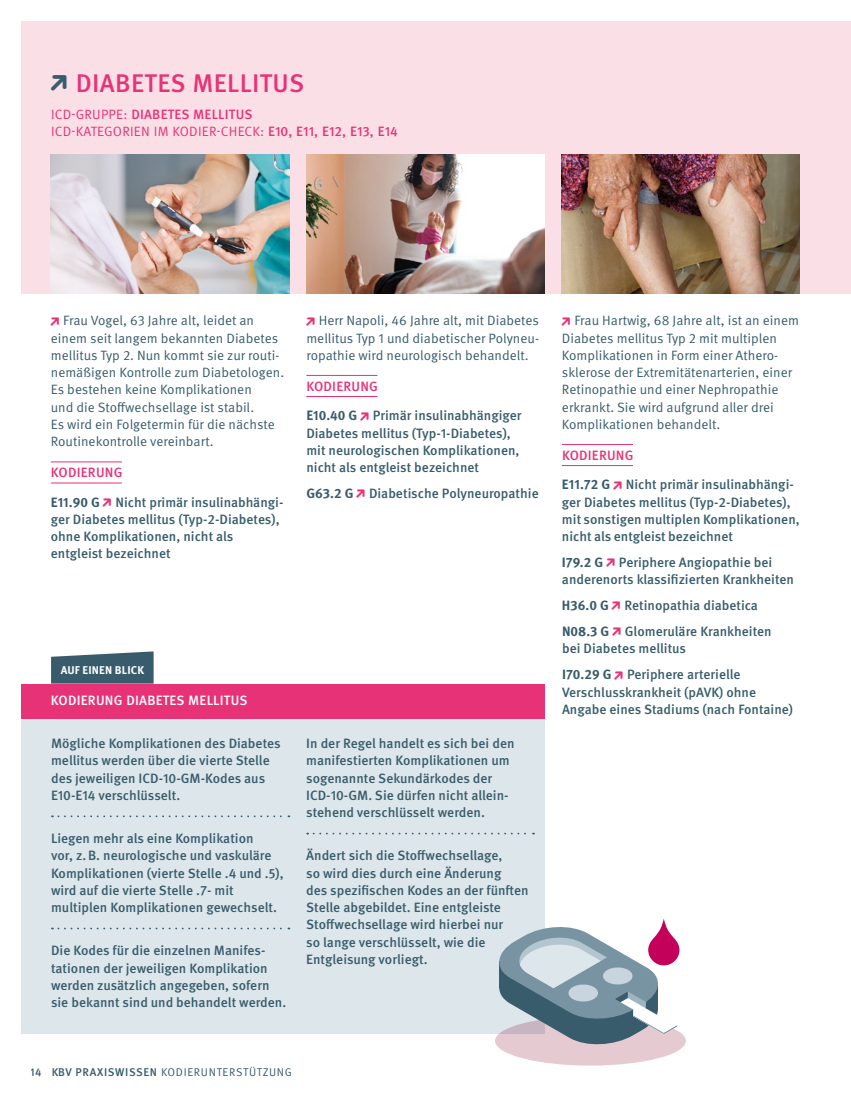
<style>
.page{position:relative;width:851px;height:1106px;background:#fff}
.page>*{position:absolute;margin:0;border:0;box-sizing:border-box;transform-origin:0 0}
.t1{font:500 25.5px "Meta Pro";letter-spacing:.015em;color:#e83278}
.t2{font:500 13.5px/17.2px "Meta Pro";color:#385c6b}
.t3{font:13.5px/17.2px "Meta Pro Norm";color:#385c6b}
.t4{font:500 13.5px "Meta Pro";letter-spacing:.015em;color:#e83278}
.t5{font:13.5px "Meta Pro Norm";letter-spacing:.015em;color:#e83278}
.t6{font:500 13.5px "Meta Pro";letter-spacing:.015em;color:#fff}
.t7{font:11.25px "Meta Pro Norm";letter-spacing:.06em;color:#385c6b}
.t8{font:700 11.25px "Meta Pro";letter-spacing:.015em;color:#fff}
.s1{font-family:"KBV pfeil 2022";font-weight:400;color:#385c6b}
.s2{font-family:"Meta Pro Norm";font-weight:400}
.s3{font-family:"Meta Pro";font-weight:500}
.s4{font-family:"KBV pfeil 2022";color:#e83278}
.s5{font-weight:700}
.s6{font-family:"KBV pfeil 2022";font-weight:400;color:#e83278}
</style>
<div class="page">
<svg style="left:51px;top:651px;width:102px;height:32px;background:#4b6b79"></svg>
<div style="left:21px;top:21px;width:829px;height:273px;background:#fbdfe7"></div>
<img style="left:51px;top:155px;width:238px;height:139px">
<img style="left:561px;top:155px;width:238px;height:139px">
<img style="left:306px;top:155px;width:238px;height:139px">
<div style="left:21px;top:718px;width:523px;height:315px;background:#dde6eb"></div>
<svg style="left:52px;top:815px;width:237px;height:2px"></svg>
<svg style="left:52px;top:927px;width:237px;height:2px"></svg>
<svg style="left:307px;top:832px;width:227px;height:2px"></svg>
<div style="left:495px;top:1016px;width:190px;height:49px;background:#e6cad2;border-radius:50%"></div>
<svg style="left:480px;top:916px;width:199px;height:138px"></svg>
<hr style="left:51px;top:461px;width:71px;height:1px;background:#e83278">
<hr style="left:51px;top:482px;width:71px;height:1px;background:#e83278">
<hr style="left:306px;top:375px;width:71px;height:1px;background:#e83278">
<hr style="left:306px;top:396px;width:71px;height:1px;background:#e83278">
<hr style="left:562px;top:444px;width:71px;height:1px;background:#e83278">
<hr style="left:562px;top:465px;width:71px;height:1px;background:#e83278">
<div style="left:21px;top:683px;width:523px;height:35px;background:#e83278"></div>
<h1 class="t1" style="left:51px;top:64px;width:255px"><span class="s1">•</span> DIABETES MELLITUS</h1>
<p class="t4" style="left:51px;top:104px;width:203px"><span class="s2">ICD-GRUPPE:</span> DIABETES MELLITUS</p>
<p class="t5" style="left:51px;top:121px;width:348px">ICD-KATEGORIEN IM KODIER-CHECK: <span class="s3">E10, E11, E12, E13, E14</span></p>
<p class="t3" style="left:51px;top:311px;width:235px"><span class="s4">•</span> Frau Vogel, 63 Jahre alt, leidet an einem seit langem bekannten Diabetes mellitus Typ 2. Nun kommt sie zur routi&shy;nemäßigen Kontrolle zum Diabetologen.<br>Es bestehen keine Komplikationen<br>und die Stoffwechsellage ist stabil.<br>Es wird ein Folgetermin für die nächste Routinekontrolle vereinbart.</p>
<p class="t4" style="left:51px;top:461px;width:73px">KODIERUNG</p>
<p class="t2" style="left:51px;top:492px;width:234px"><span class="s5">E11.90 G</span> <span class="s6">•</span> Nicht primär insulinabhängi&shy;ger Diabetes mellitus (Typ-2-Diabetes), ohne Komplikationen, nicht als entgleist bezeichnet</p>
<p class="t3" style="left:306px;top:311px;width:234px;text-align:justify"><span class="s4">•</span> Herr Napoli, 46 Jahre alt, mit Diabetes mellitus Typ 1 und diabetischer Polyneu&shy;ropathie wird neurologisch behandelt.</p>
<p class="t4" style="left:306px;top:375px;width:73px">KODIERUNG</p>
<p class="t2" style="left:306px;top:406px;width:217px"><span class="s5">E10.40 G</span> <span class="s6">•</span> Primär insulinabhängiger Diabetes mellitus (Typ-1-Diabetes), mit neurologischen Komplikationen, nicht als entgleist bezeichnet</p>
<p class="t2" style="left:306px;top:484px;width:234px"><span class="s5">G63.2 G</span> <span class="s6">•</span> Diabetische Polyneuropathie</p>
<p class="t8" style="left:61px;top:661px;width:85px">AUF EINEN BLICK</p>
<p class="t6" style="left:51px;top:690px;width:198px">KODIERUNG DIABETES MELLITUS</p>
<p class="t2" style="left:51px;top:734px;width:231px">Mögliche Komplikationen des Diabetes mellitus werden über die vierte Stelle des jeweiligen ICD-10-GM-Kodes aus E10-E14 verschlüsselt.</p>
<p class="t2" style="left:51px;top:829px;width:234px">Liegen mehr als eine Komplikation<br>vor, z.B. neurologische und vaskuläre Komplikationen (vierte Stelle .4 und .5), wird auf die vierte Stelle .7- mit multiplen Komplikationen gewechselt.</p>
<p class="t2" style="left:51px;top:941px;width:237px">Die Kodes für die einzelnen Manifes&shy;tationen der jeweiligen Komplikation werden zusätzlich angegeben, sofern sie bekannt sind und behandelt werden.</p>
<p class="t2" style="left:306px;top:734px;width:210px">In der Regel handelt es sich bei den manifestierten Komplikationen um sogenannte Sekundärkodes der ICD-10-GM. Sie dürfen nicht allein&shy;stehend verschlüsselt werden.</p>
<p class="t2" style="left:306px;top:846px;width:224px">Ändert sich die Stoffwechsellage,<br>so wird dies durch eine Änderung<br>des spezifischen Kodes an der fünften Stelle abgebildet. Eine entgleiste Stoffwechsellage wird hierbei nur<br>so lange verschlüsselt, wie die Entgleisung vorliegt.</p>
<p class="t3" style="left:562px;top:311px;width:238px"><span class="s4">•</span> Frau Hartwig, 68 Jahre alt, ist an einem Diabetes mellitus Typ 2 mit multiplen Komplikationen in Form einer Athero&shy;sklerose der Extremitätenarterien, einer Retinopathie und einer Nephropathie erkrankt. Sie wird aufgrund aller drei Komplikationen behandelt.</p>
<p class="t4" style="left:562px;top:444px;width:73px">KODIERUNG</p>
<p class="t2" style="left:562px;top:475px;width:239px"><span class="s5">E11.72 G</span> <span class="s6">•</span> Nicht primär insulinabhängi&shy;ger Diabetes mellitus (Typ-2-Diabetes), mit sonstigen multiplen Komplikationen, nicht als entgleist bezeichnet</p>
<p class="t2" style="left:562px;top:553px;width:233px"><span class="s5">I79.2 G</span> <span class="s6">•</span> Periphere Angiopathie bei anderenorts klassifizierten Krankheiten</p>
<p class="t2" style="left:562px;top:591px;width:211px;line-height:26px"><span class="s5">H36.0 G</span> <span class="s6">•</span> Retinopathia diabetica<br><span class="s5">N08.3 G</span> <span class="s6">•</span> Glomeruläre Krankheiten</p>
<p class="t2" style="left:562px;top:635px;width:180px;line-height:26px">bei Diabetes mellitus<br><span class="s5">I70.29 G</span> <span class="s6">•</span> Periphere arterielle</p>
<p class="t2" style="left:562px;top:682px;width:233px">Verschlusskrankheit (pAVK) ohne<br>Angabe eines Stadiums (nach Fontaine)</p>
<p class="t7" style="left:31px;top:1063px;width:263px"><span class="s3">14 KBV PRAXISWISSEN</span> KODIERUNTERSTÜTZUNG</p>
</div>
